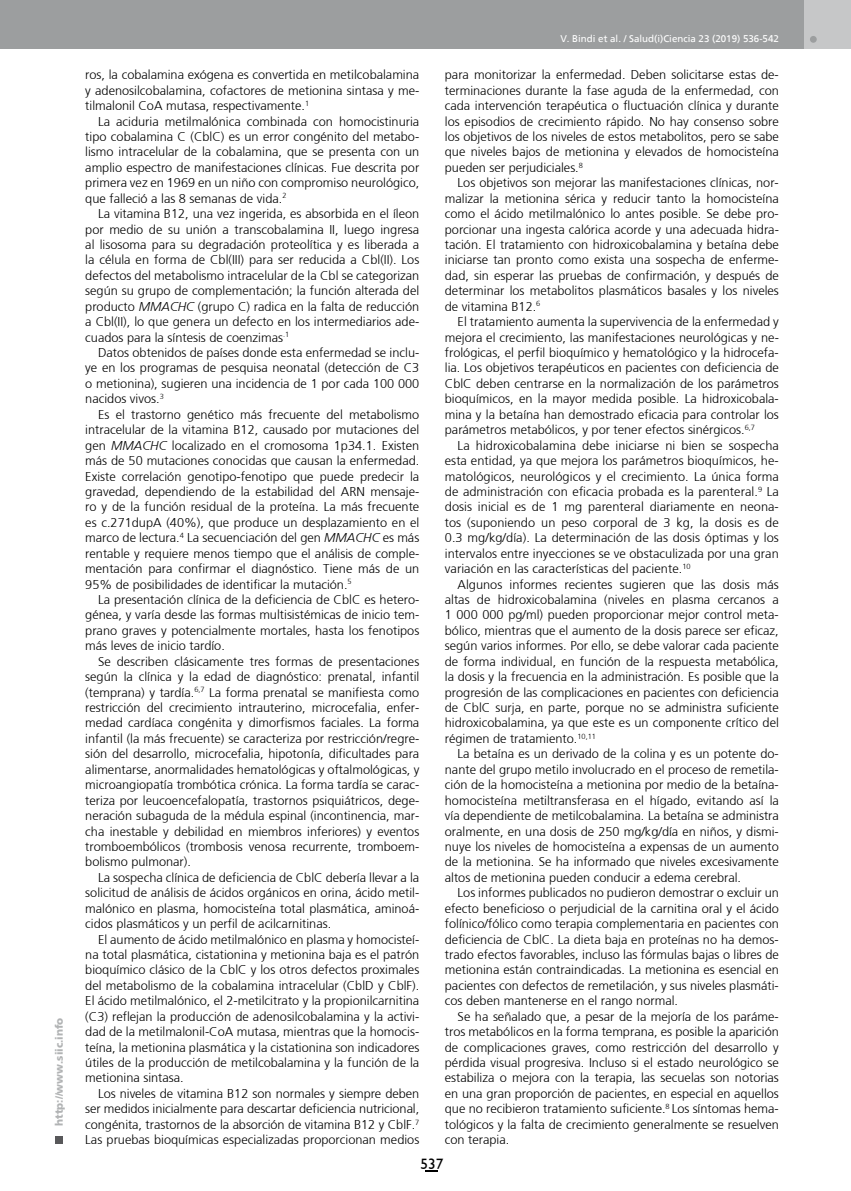
<style>
.page{position:relative;width:851px;height:1191px;background:#fff}
.page>*{position:absolute;margin:0;border:0;box-sizing:border-box;transform-origin:0 0}
.t1{font:15px "Humanist 521 BT";color:#000}
.t2{font:300 12.75px/15.5px "Frutiger";color:#000;text-align:justify}
.t3{font:900 10.5px "Frutiger";color:#b1b3b4}
.t4{font:9.75px "Frutiger";color:#fff}
.s1{font-style:italic}
</style>
<div class="page">
<div style="left:1px;top:0;width:849px;height:49px;background:#9c9e9f"></div>
<div style="left:804px;top:0;width:46px;height:49px;background:#c6c7c8"></div>
<div style="left:809px;top:36px;width:7px;height:7px;background:#9c9e9f;border-radius:50%"></div>
<svg style="left:425px;top:1170px;width:13px;height:2px"></svg>
<div style="left:55px;top:1136px;width:8px;height:8px;background:#58585a"></div>
<p class="t3" style="left:53px;top:1125px;width:110px;rotate:-90deg">http://www.siic.info</p>
<p class="t2" style="left:85px;top:67px;width:335px">ros, la cobalamina exógena es convertida en metilcobalamina y adenosilcobalamina, cofactores de metionina sintasa y me&shy;tilmalonil CoA mutasa, respectivamente.<sup>1</sup></p>
<p class="t2" style="left:85px;top:113px;width:335px;text-indent:13px">La aciduria metilmalónica combinada con homocistinuria tipo cobalamina C (CblC) es un error congénito del metabo&shy;lismo intracelular de la cobalamina, que se presenta con un amplio espectro de manifestaciones clínicas. Fue descrita por primera vez en 1969 en un niño con compromiso neurológico, que falleció a las 8 semanas de vida.<sup>2</sup></p>
<p class="t2" style="left:85px;top:206px;width:335px;text-indent:13px">La vitamina B12, una vez ingerida, es absorbida en el íleon por medio de su unión a transcobalamina II, luego ingresa al lisosoma para su degradación proteolítica y es liberada a la célula en forma de Cbl(III) para ser reducida a Cbl(II). Los defectos del metabolismo intracelular de la Cbl se categorizan según su grupo de complementación; la función alterada del producto <span class="s1">MMACHC</span> (grupo C) radica en la falta de reducción a Cbl(II), lo que genera un defecto en los intermediarios ade&shy;cuados para la síntesis de coenzimas<sup>.1</sup></p>
<p class="t2" style="left:85px;top:345px;width:335px;text-indent:13px">Datos obtenidos de países donde esta enfermedad se inclu&shy;ye en los programas de pesquisa neonatal (detección de C3 o metionina), sugieren una incidencia de 1 por cada 100 000 nacidos vivos.<sup>3</sup></p>
<p class="t2" style="left:85px;top:406px;width:335px;text-indent:13px">Es el trastorno genético más frecuente del metabolismo intracelular de la vitamina B12, causado por mutaciones del gen <span class="s1">MMACHC</span> localizado en el cromosoma 1p34.1. Existen más de 50 mutaciones conocidas que causan la enfermedad.<br>Existe correlación genotipo-fenotipo que puede predecir la gravedad, dependiendo de la estabilidad del ARN mensaje&shy;ro y de la función residual de la proteína. La más frecuente es c.271dupA (40%), que produce un desplazamiento en el marco de lectura.<sup>4</sup> La secuenciación del gen <span class="s1">MMACHC</span> es más rentable y requiere menos tiempo que el análisis de comple&shy;mentación para confirmar el diagnóstico. Tiene más de un 95% de posibilidades de identificar la mutación.<sup>5</sup></p>
<p class="t2" style="left:85px;top:592px;width:335px;text-indent:13px">La presentación clínica de la deficiencia de CblC es hetero&shy;génea, y varía desde las formas multisistémicas de inicio tem&shy;prano graves y potencialmente mortales, hasta los fenotipos más leves de inicio tardío.</p>
<p class="t2" style="left:85px;top:653px;width:335px;text-indent:13px">Se describen clásicamente tres formas de presentaciones según la clínica y la edad de diagnóstico: prenatal, infantil (temprana) y tardía.<sup>6,7</sup> La forma prenatal se manifiesta como restricción del crecimiento intrauterino, microcefalia, enfer&shy;medad cardíaca congénita y dimorfismos faciales. La forma infantil (la más frecuente) se caracteriza por restricción/regre&shy;sión del desarrollo, microcefalia, hipotonía, dificultades para alimentarse, anormalidades hematológicas y oftalmológicas, y microangiopatía trombótica crónica. La forma tardía se carac&shy;teriza por leucoencefalopatía, trastornos psiquiátricos, dege&shy;neración subaguda de la médula espinal (incontinencia, mar&shy;cha inestable y debilidad en miembros inferiores) y eventos tromboembólicos (trombosis venosa recurrente, tromboem&shy;bolismo pulmonar).</p>
<p class="t2" style="left:85px;top:869px;width:335px;text-indent:13px">La sospecha clínica de deficiencia de CblC debería llevar a la solicitud de análisis de ácidos orgánicos en orina, ácido metil&shy;malónico en plasma, homocisteína total plasmática, aminoá&shy;cidos plasmáticos y un perfil de acilcarnitinas.</p>
<p class="t2" style="left:85px;top:931px;width:335px;text-indent:13px">El aumento de ácido metilmalónico en plasma y homocisteí&shy;na total plasmática, cistationina y metionina baja es el patrón bioquímico clásico de la CblC y los otros defectos proximales del metabolismo de la cobalamina intracelular (CblD y CblF).<br>El ácido metilmalónico, el 2-metilcitrato y la propionilcarnitina (C3) reflejan la producción de adenosilcobalamina y la activi&shy;dad de la metilmalonil-CoA mutasa, mientras que la homocis&shy;teína, la metionina plasmática y la cistationina son indicadores útiles de la producción de metilcobalamina y la función de la metionina sintasa.</p>
<p class="t2" style="left:85px;top:1085px;width:335px;text-indent:13px">Los niveles de vitamina B12 son normales y siempre deben ser medidos inicialmente para descartar deficiencia nutricional, congénita, trastornos de la absorción de vitamina B12 y CblF.<sup>7<br></sup>Las pruebas bioquímicas especializadas proporcionan medios</p>
<p class="t4" style="left:560px;top:33px;width:220px">V. Bindi et al. / Salud(i)Ciencia 23 (2019) 536-542</p>
<p class="t2" style="left:445px;top:67px;width:335px">para monitorizar la enfermedad. Deben solicitarse estas de&shy;terminaciones durante la fase aguda de la enfermedad, con cada intervención terapéutica o fluctuación clínica y durante los episodios de crecimiento rápido. No hay consenso sobre los objetivos de los niveles de estos metabolitos, pero se sabe que niveles bajos de metionina y elevados de homocisteína pueden ser perjudiciales.<sup>8</sup></p>
<p class="t2" style="left:445px;top:175px;width:335px;text-indent:13px">Los objetivos son mejorar las manifestaciones clínicas, nor&shy;malizar la metionina sérica y reducir tanto la homocisteína como el ácido metilmalónico lo antes posible. Se debe pro&shy;porcionar una ingesta calórica acorde y una adecuada hidra&shy;tación. El tratamiento con hidroxicobalamina y betaína debe iniciarse tan pronto como exista una sospecha de enferme&shy;dad, sin esperar las pruebas de confirmación, y después de determinar los metabolitos plasmáticos basales y los niveles de vitamina B12.<sup>6</sup></p>
<p class="t2" style="left:445px;top:314px;width:335px;text-indent:13px">El tratamiento aumenta la supervivencia de la enfermedad y mejora el crecimiento, las manifestaciones neurológicas y ne&shy;frológicas, el perfil bioquímico y hematológico y la hidrocefa&shy;lia. Los objetivos terapéuticos en pacientes con deficiencia de CblC deben centrarse en la normalización de los parámetros bioquímicos, en la mayor medida posible. La hidroxicobala&shy;mina y la betaína han demostrado eficacia para controlar los parámetros metabólicos, y por tener efectos sinérgicos.<sup>6,7</sup></p>
<p class="t2" style="left:445px;top:437px;width:335px;text-indent:13px">La hidroxicobalamina debe iniciarse ni bien se sospecha esta entidad, ya que mejora los parámetros bioquímicos, he&shy;matológicos, neurológicos y el crecimiento. La única forma de administración con eficacia probada es la parenteral.<sup>9</sup> La dosis inicial es de 1 mg parenteral diariamente en neona&shy;tos (suponiendo un peso corporal de 3 kg, la dosis es de 0.3 mg/kg/día). La determinación de las dosis óptimas y los intervalos entre inyecciones se ve obstaculizada por una gran variación en las características del paciente.<sup>10</sup></p>
<p class="t2" style="left:445px;top:576px;width:335px;text-indent:13px">Algunos informes recientes sugieren que las dosis más altas de hidroxicobalamina (niveles en plasma cercanos a 1 000 000 pg/ml) pueden proporcionar mejor control meta&shy;bólico, mientras que el aumento de la dosis parece ser eficaz, según varios informes. Por ello, se debe valorar cada paciente de forma individual, en función de la respuesta metabólica, la dosis y la frecuencia en la administración. Es posible que la progresión de las complicaciones en pacientes con deficiencia de CblC surja, en parte, porque no se administra suficiente hidroxicobalamina, ya que este es un componente crítico del régimen de tratamiento.<sup>10,11</sup></p>
<p class="t2" style="left:445px;top:746px;width:335px;text-indent:13px">La betaína es un derivado de la colina y es un potente do&shy;nante del grupo metilo involucrado en el proceso de remetila&shy;ción de la homocisteína a metionina por medio de la betaína&shy;homocisteína metiltransferasa en el hígado, evitando así la vía dependiente de metilcobalamina. La betaína se administra oralmente, en una dosis de 250 mg/kg/día en niños, y dismi&shy;nuye los niveles de homocisteína a expensas de un aumento de la metionina. Se ha informado que niveles excesivamente altos de metionina pueden conducir a edema cerebral.</p>
<p class="t2" style="left:445px;top:885px;width:335px;text-indent:13px">Los informes publicados no pudieron demostrar o excluir un efecto beneficioso o perjudicial de la carnitina oral y el ácido folínico/fólico como terapia complementaria en pacientes con deficiencia de CblC. La dieta baja en proteínas no ha demos&shy;trado efectos favorables, incluso las fórmulas bajas o libres de metionina están contraindicadas. La metionina es esencial en pacientes con defectos de remetilación, y sus niveles plasmáti&shy;cos deben mantenerse en el rango normal.</p>
<p class="t2" style="left:445px;top:1008px;width:335px;text-indent:13px">Se ha señalado que, a pesar de la mejoría de los paráme&shy;tros metabólicos en la forma temprana, es posible la aparición de complicaciones graves, como restricción del desarrollo y pérdida visual progresiva. Incluso si el estado neurológico se estabiliza o mejora con la terapia, las secuelas son notorias en una gran proporción de pacientes, en especial en aquellos que no recibieron tratamiento suficiente.<sup>8</sup> Los síntomas hema&shy;tológicos y la falta de crecimiento generalmente se resuelven con terapia.</p>
<p class="t1" style="left:420px;top:1154px;width:24px">537</p>
</div>
